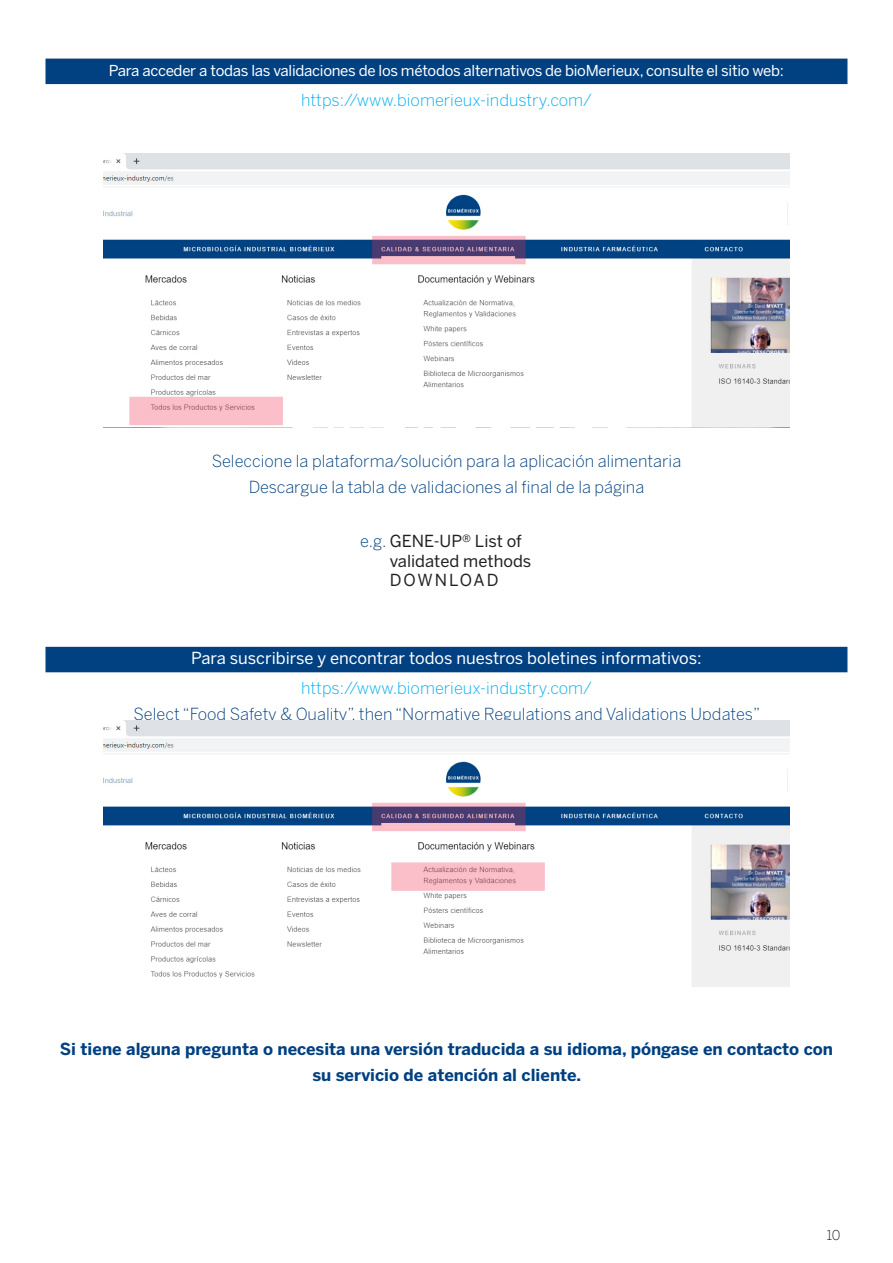
<style>
.page{position:relative;width:893px;height:1263px;background:#fff}
.page>*{position:absolute;margin:0;border:0;box-sizing:border-box;transform-origin:0 0}
.t1{font:300 16.5px/25.8px "Benton Sans";color:#014081;text-align:center}
.t2{font:700 16.5px/25.8px "Benton Sans";color:#014081;text-align:center}
.t3{font:300 16.5px "Benton Sans";color:#00aeef}
.t4{font:16.5px "Benton Sans";color:#fff}
.t5{font:16.5px/19.8px "Benton Sans";color:#231f20}
.t6{font:15px "Benton Sans";letter-spacing:-.02em;color:#fff}
.t7{font:300 13.5px "Benton Sans";color:#231f20}
.s1{font-weight:300;color:#014081}
</style>
<div class="page">
<div style="left:45px;top:59px;width:802px;height:25px;background:#014081"></div>
<div style="left:45px;top:647px;width:802px;height:25px;background:#014081"></div>
<img style="left:104px;top:154px;width:685px;height:273px">
<img style="left:104px;top:721px;width:685px;height:265px">
<p class="t6" style="left:109px;top:61px;width:677px">Para acceder a todas las validaciones de los métodos alternativos de bioMerieux, consulte el sitio web:</p>
<p class="t3" style="left:301px;top:90px;width:292px">https://www.biomerieux-industry.com/</p>
<p class="t1" style="left:212px;top:448px;width:471px">Seleccione la plataforma/solución para la aplicación alimentaria<br>Descargue la tabla de validaciones al final de la página</p>
<p class="t5" style="left:390px;top:531px;width:143px;text-indent:-30px"><span class="s1">e.g.</span> GENE-UP® List of validated methods<br>DOWNLOAD</p>
<p class="t4" style="left:191px;top:648px;width:512px">Para suscribirse y encontrar todos nuestros boletines informativos:</p>
<p class="t3" style="left:301px;top:678px;width:292px">https://www.biomerieux-industry.com/</p>
<p class="t1" style="left:134px;top:701px;width:628px">Select “Food Safety &amp; Quality”, then “Normative Regulations and Validations Updates”</p>
<p class="t2" style="left:60px;top:1036px;width:775px">Si tiene alguna pregunta o necesita una versión traducida a su idioma, póngase en contacto con su servicio de atención al cliente.</p>
<p class="t7" style="left:826px;top:1227px;width:16px">10</p>
</div>
